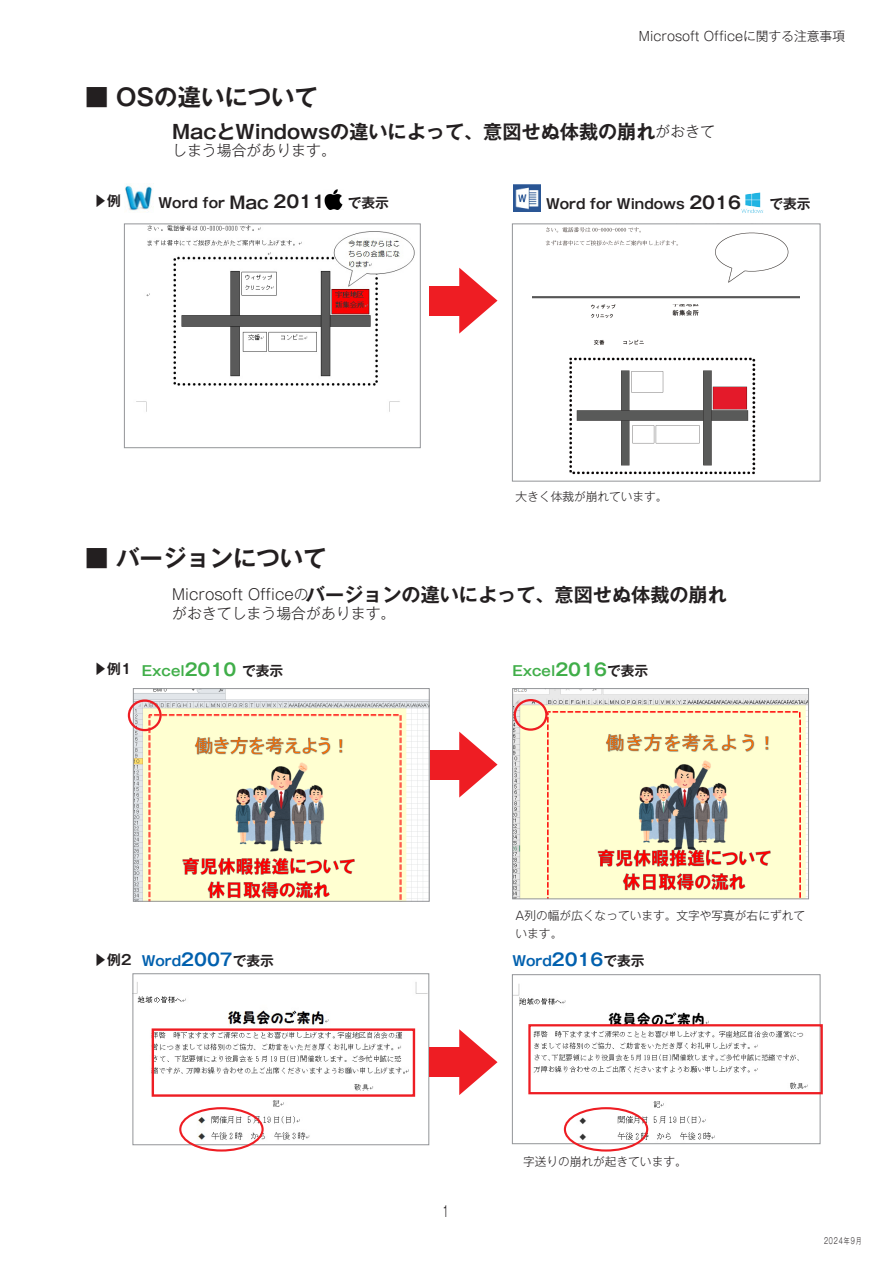
<style>
.page{position:relative;width:893px;height:1263px;background:#fff}
.page>*{position:absolute;margin:0;border:0;box-sizing:border-box;transform-origin:0 0}
.t1{font:700 23.4px "Gothic MB101 Pro De";color:#231f20}
.t2{font:700 19.2px "Gothic MB101 Pro De";color:#231f20}
.t3{font:300 14.85px "Gothic MB101 Pr 6";color:#231f20}
.t4{font:300 14.85px "Gothic MB101 Pr 6";color:#231f20;scale:.69 1}
.t5{font:700 13.8px "Gothic MB101 Pro De";color:#231f20}
.t6{font:700 13.8px "Gothic MB101 Pro De";color:#40ae49}
.t7{font:700 13.8px "Gothic MB101 Pro De";color:#0160ae}
.t8{font:300 12.75px "Gothic MB101 Pr 6";color:#231f20}
.t9{font:300 11.7px/18px "Gothic MB101 Pr 6";color:#231f20}
.t10{font:300 8.55px "Gothic MB101 Pr 6";letter-spacing:.15em;color:#231f20;scale:.7 1}
.s1{font-family:"Gothic MB101 Pr 6";font-weight:300;font-size:14.85px}
.s2{font-size:16.95px}
.s3{color:#231f20}
</style>
<div class="page">
<img style="left:514px;top:984px;width:304px;height:158px">
<div style="left:512px;top:974px;width:308px;height:170px;border:1px solid #939598"></div>
<img style="left:616px;top:1109px;width:142px;height:32px">
<div style="left:589px;top:1110px;width:27px;height:31px;background:#fff"></div>
<img style="left:136px;top:226px;width:279px;height:186px">
<div style="left:124px;top:224px;width:297px;height:224px;border:1px solid #939598"></div>
<img style="left:135px;top:982px;width:292px;height:161px">
<div style="left:133px;top:973px;width:296px;height:172px;border:1px solid #939598"></div>
<div style="left:152px;top:1028px;width:263px;height:69px;border:2px solid #ee1d23"></div>
<img style="left:533px;top:227px;width:266px;height:248px">
<div style="left:528px;top:1024px;width:295px;height:70px;border:2px solid #ee1d23"></div>
<div style="left:429px;top:750px;width:34px;height:29px;background:#ee1d23"></div>
<svg style="left:459px;top:732px;width:38px;height:65px"></svg>
<div style="left:429px;top:1047px;width:34px;height:30px;background:#ee1d23"></div>
<svg style="left:459px;top:1029px;width:38px;height:66px"></svg>
<div style="left:429px;top:286px;width:34px;height:29px;background:#ee1d23"></div>
<svg style="left:459px;top:268px;width:38px;height:66px"></svg>
<img style="left:135px;top:690px;width:292px;height:209px">
<div style="left:133px;top:688px;width:296px;height:213px;border:1px solid #939598"></div>
<div style="left:128px;top:699px;width:34px;height:32px;border:2px solid #ee1d23;border-radius:50%"></div>
<img style="left:514px;top:690px;width:293px;height:207px">
<div style="left:512px;top:688px;width:297px;height:211px;border:1px solid #939598"></div>
<div style="left:514px;top:699px;width:33px;height:32px;border:2px solid #ee1d23;border-radius:50%"></div>
<img style="left:324px;top:189px;width:19px;height:20px">
<img style="left:125px;top:184px;width:28px;height:28px">
<img style="left:513px;top:185px;width:27px;height:26px">
<img style="left:741px;top:192px;width:23px;height:21px">
<div style="left:564px;top:1107px;width:84px;height:44px;border:2px solid #ee1d23;border-radius:50%"></div>
<div style="left:179px;top:1107px;width:85px;height:44px;border:2px solid #ee1d23;border-radius:50%"></div>
<p class="t1" style="left:85px;top:77px;width:234px">■ OSの違いについて</p>
<p class="t8" style="left:639px;top:26px;width:208px">Microsoft Officeに関する注意事項</p>
<p class="t2" style="left:172px;top:115px;width:544px">MacとWindowsの違いによって、意図せぬ体裁の崩れ<span class="s1">がおきて</span></p>
<p class="t3" style="left:172px;top:138px;width:165px">しまう場合があります。</p>
<p class="t5" style="left:94px;top:190px;width:29px">▶例</p>
<p class="t5" style="left:159px;top:191px;width:232px">Word for <span class="s2">Mac 2011　</span> で表示</p>
<p class="t1" style="left:85px;top:539px;width:243px">■ バージョンについて</p>
<p class="t5" style="left:546px;top:192px;width:266px">Word for Windows <span class="s2">2016 　</span> で表示</p>
<p class="t9" style="left:516px;top:487px;width:154px">大きく体裁が崩れています。</p>
<p class="t2" style="left:172px;top:578px;width:556px"><span class="s1">Microsoft Officeの</span>バージョンの違いによって、意図せぬ体裁の崩れ</p>
<p class="t3" style="left:172px;top:601px;width:225px">がおきてしまう場合があります。</p>
<p class="t5" style="left:94px;top:657px;width:39px">▶例1</p>
<p class="t6" style="left:142px;top:659px;width:143px">Excel<span class="s2">2010</span> <span class="s3">で表示</span></p>
<p class="t6" style="left:512px;top:659px;width:137px">Excel<span class="s2">2016</span><span class="s3">で表示</span></p>
<p class="t5" style="left:94px;top:948px;width:39px">▶︎ 例2</p>
<p class="t7" style="left:142px;top:949px;width:134px">Word<span class="s2">2007</span><span class="s3">で表示</span></p>
<p class="t9" style="left:516px;top:905px;width:291px">A列の幅が広くなっています。文字や写真が右にずれています。</p>
<p class="t7" style="left:512px;top:949px;width:134px">Word<span class="s2">2016</span><span class="s3">で表示</span></p>
<p class="t4" style="left:432px;top:1198px;width:27px">　1</p>
<p class="t9" style="left:523px;top:1151px;width:165px">字送りの崩れが起きています。</p>
<p class="t10" style="left:824px;top:1233px;width:55px">2024年9月</p>
</div>
